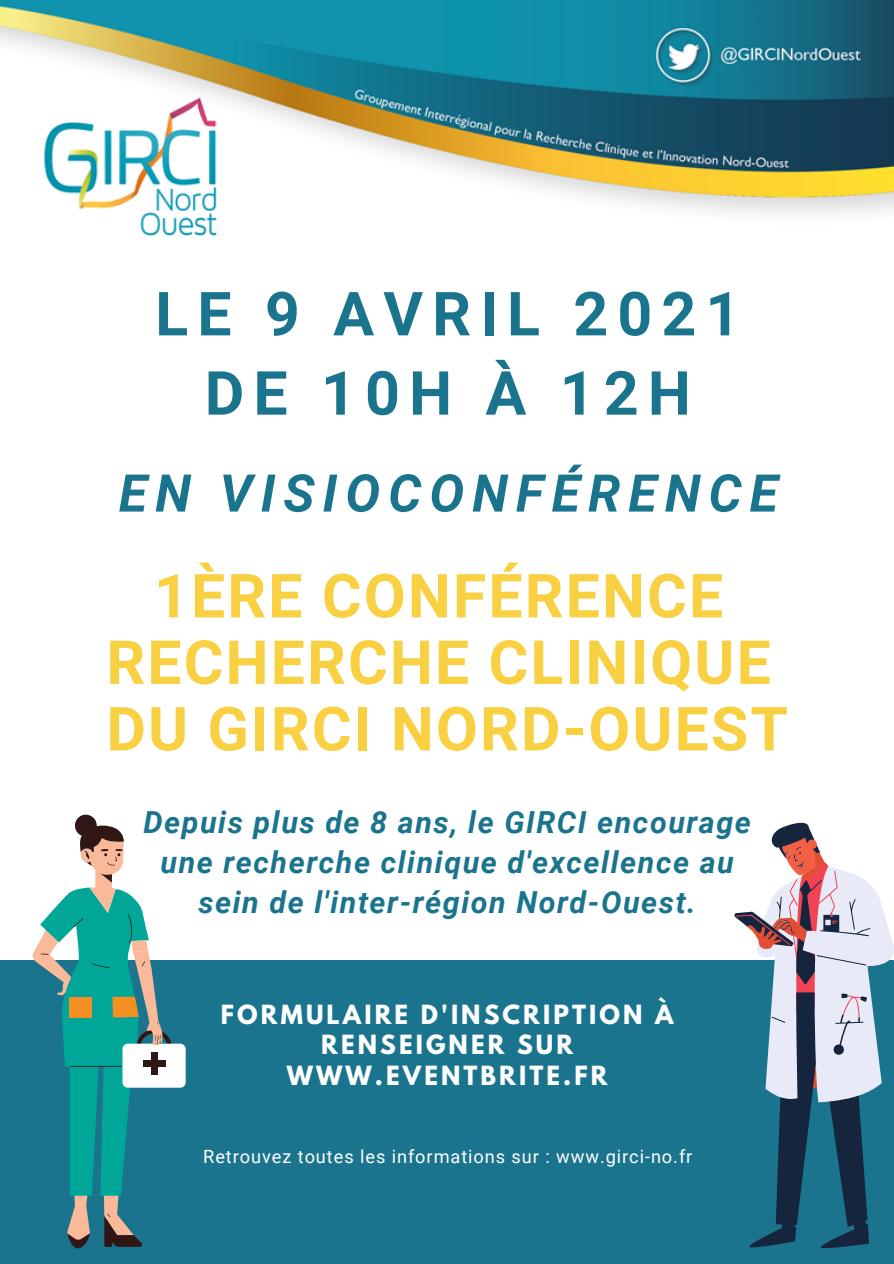
<style>
.page{position:relative;width:894px;height:1264px;background:#fff}
.page>*{position:absolute;margin:0;border:0;box-sizing:border-box;transform-origin:0 0}
.t1{font:700 60.75px "Roboto";letter-spacing:.035em;color:#f8d042}
.t2{font:700 60.75px "Roboto";letter-spacing:.15em;color:#1a748d}
.t3{font:italic 700 52.05px "Roboto";letter-spacing:.15em;color:#1a748d}
.t4{font:italic 700 30.45px/39.9px "Roboto";letter-spacing:.05em;color:#1a748d;text-align:center}
.t5{font:700 23.4px/30.5px "League Spartan";letter-spacing:.13em;color:#fff;text-align:center}
.t6{font:18.3px "Roboto";letter-spacing:.05em;color:#fff}
</style>
<div class="page">
<div style="left:0;top:960px;width:893px;height:303px;background:#1a748d"></div>
<img style="left:0;top:0;width:893px;height:236px">
<svg style="left:749px;top:822px;width:120px;height:427px"></svg>
<svg style="left:734px;top:837px;width:159px;height:268px"></svg>
<div style="left:122px;top:1043px;width:64px;height:44px;background:#fff;border-radius:5px"></div>
<svg style="left:32px;top:814px;width:139px;height:434px"></svg>
<p class="t2" style="left:155px;top:279px;width:586px">LE 9 AVRIL 2021</p>
<p class="t2" style="left:205px;top:358px;width:487px">DE 10H À 12H</p>
<p class="t3" style="left:119px;top:463px;width:660px">EN VISIOCONFÉRENCE</p>
<p class="t1" style="left:154px;top:561px;width:570px">1ÈRE CONFÉRENCE</p>
<p class="t1" style="left:106px;top:627px;width:665px">RECHERCHE CLINIQUE</p>
<p class="t1" style="left:106px;top:694px;width:683px">DU GIRCI NORD-OUEST</p>
<p class="t4" style="left:143px;top:803px;width:609px">Depuis plus de 8 ans, le GIRCI encourage une recherche clinique d'excellence au sein de l'inter-région Nord-Ouest.</p>
<p class="t5" style="left:221px;top:1002px;width:454px">FORMULAIRE D'INSCRIPTION À<br>RENSEIGNER SUR<br>WWW.EVENTBRITE.FR</p>
<p class="t6" style="left:203px;top:1146px;width:490px">Retrouvez toutes les informations sur : www.girci-no.fr</p>
</div>
